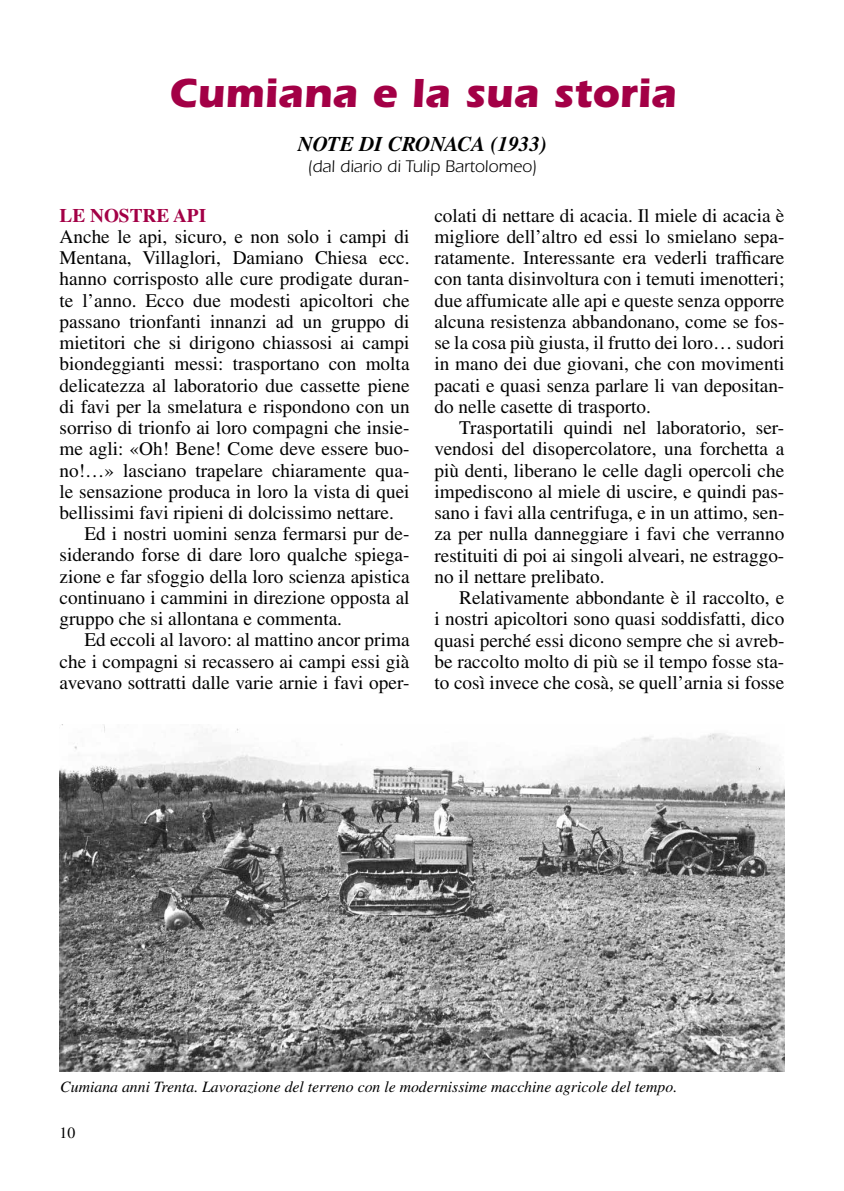
<style>
.page{position:relative;width:844px;height:1191px;background:#fff}
.page>*{position:absolute;margin:0;border:0;box-sizing:border-box;transform-origin:0 0}
.t1{font:700 42px "ITC Eras Std";color:#a30046}
.t2{font:italic 700 21px "Times LT Std";color:#000}
.t3{font:19.25px/21.2px "Times LT Std";color:#000;text-align:justify}
.t4{font:700 19.25px "Times LT Std";color:#a30046}
.t5{font:17.5px "ITC Eras Std";color:#000}
.t6{font:italic 15.75px "Times LT Std";color:#000}
.t7{font:15.75px "Times LT Std";color:#000}
</style>
<div class="page">
<img style="left:60px;top:724px;width:724px;height:347px">
<h1 class="t1" style="left:169px;top:69px;width:509px">Cumiana e la sua storia</h1>
<p class="t2" style="left:298px;top:131px;width:250px">NOTE DI CRONACA (1933)</p>
<p class="t5" style="left:307px;top:156px;width:231px">(dal diario di Tulip Bartolomeo)</p>
<p class="t4" style="left:60px;top:204px;width:148px">LE NOSTRE API</p>
<p class="t3" style="left:60px;top:226px;width:351px">Anche le api, sicuro, e non solo i campi di</p>
<p class="t3" style="left:60px;top:247px;width:351px">Mentana, Villaglori, Damiano Chiesa ecc.</p>
<p class="t3" style="left:60px;top:268px;width:351px">hanno corrisposto alle cure prodigate duran-</p>
<p class="t3" style="left:60px;top:289px;width:351px">te l’anno. Ecco due modesti apicoltori che</p>
<p class="t3" style="left:60px;top:311px;width:351px">passano trionfanti innanzi ad un gruppo di</p>
<p class="t3" style="left:60px;top:332px;width:351px">mietitori che si dirigono chiassosi ai campi</p>
<p class="t3" style="left:60px;top:353px;width:351px">biondeggianti messi: trasportano con molta</p>
<p class="t3" style="left:60px;top:374px;width:351px">delicatezza al laboratorio due cassette piene</p>
<p class="t3" style="left:60px;top:396px;width:351px">di favi per la smelatura e rispondono con un</p>
<p class="t3" style="left:60px;top:417px;width:351px">sorriso di trionfo ai loro compagni che insie-</p>
<p class="t3" style="left:60px;top:438px;width:351px">me agli: «Oh! Bene! Come deve essere buo-</p>
<p class="t3" style="left:60px;top:459px;width:351px">no!…» lasciano trapelare chiaramente qua-</p>
<p class="t3" style="left:60px;top:480px;width:351px">le sensazione produca in loro la vista di quei</p>
<p class="t3" style="left:60px;top:502px;width:336px">bellissimi favi ripieni di dolcissimo nettare.</p>
<p class="t3" style="left:84px;top:523px;width:326px">Ed i nostri uomini senza fermarsi pur de-</p>
<p class="t3" style="left:60px;top:544px;width:351px">siderando forse di dare loro qualche spiega-</p>
<p class="t3" style="left:60px;top:565px;width:351px">zione e far sfoggio della loro scienza apistica</p>
<p class="t3" style="left:60px;top:587px;width:351px">continuano i cammini in direzione opposta al</p>
<p class="t3" style="left:60px;top:608px;width:284px">gruppo che si allontana e commenta.</p>
<p class="t3" style="left:84px;top:629px;width:326px">Ed eccoli al lavoro: al mattino ancor prima</p>
<p class="t3" style="left:60px;top:650px;width:351px">che i compagni si recassero ai campi essi già</p>
<p class="t3" style="left:60px;top:672px;width:351px">avevano sottratti dalle varie arnie i favi oper-</p>
<p class="t3" style="left:434px;top:205px;width:351px">colati di nettare di acacia. Il miele di acacia è migliore dell’altro ed essi lo smielano sepa&shy;ratamente. Interessante era vederli trafficare con tanta disinvoltura con i temuti imenotteri; due affumicate alle api e queste senza opporre alcuna resistenza abbandonano, come se fos&shy;se la cosa più giusta, il frutto dei loro… sudori in mano dei due giovani, che con movimenti pacati e quasi senza parlare li van depositan&shy;do nelle casette di trasporto.</p>
<p class="t3" style="left:434px;top:417px;width:351px;text-indent:25px">Trasportatili quindi nel laboratorio, ser&shy;vendosi del disopercolatore, una forchetta a più denti, liberano le celle dagli opercoli che impediscono al miele di uscire, e quindi pas&shy;sano i favi alla centrifuga, e in un attimo, sen&shy;za per nulla danneggiare i favi che verranno restituiti di poi ai singoli alveari, ne estraggo&shy;no il nettare prelibato.</p>
<p class="t3" style="left:434px;top:587px;width:351px;text-indent:25px">Relativamente abbondante è il raccolto, e i nostri apicoltori sono quasi soddisfatti, dico quasi perché essi dicono sempre che si avreb&shy;be raccolto molto di più se il tempo fosse sta&shy;to così invece che cosà, se quell’arnia si fosse</p>
<p class="t6" style="left:60px;top:1077px;width:618px">Cumiana anni Trenta. Lavorazione del terreno con le modernissime macchine agricole del tempo.</p>
<p class="t7" style="left:60px;top:1123px;width:17px">10</p>
</div>
